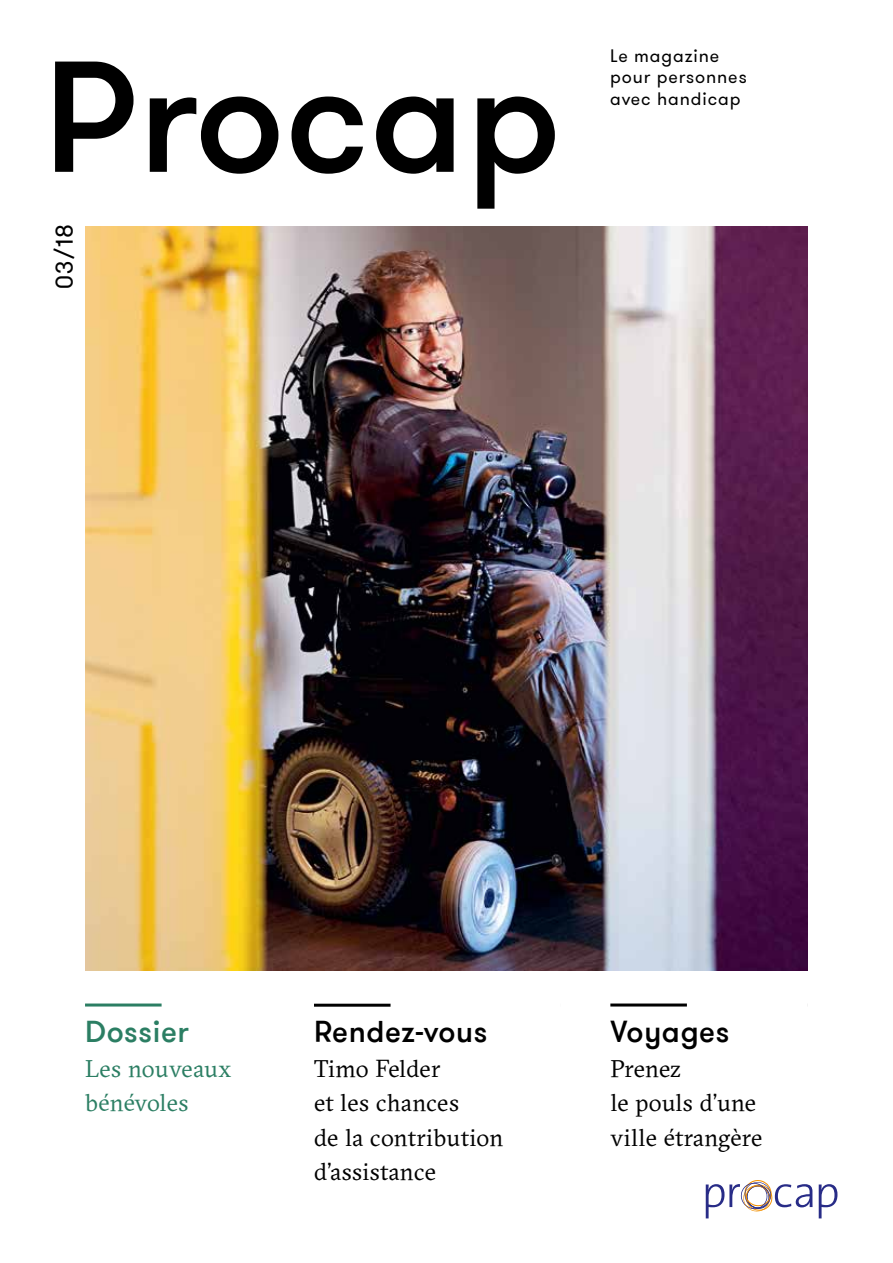
<style>
.page{position:relative;width:893px;height:1263px;background:#fff}
.page>*{position:absolute;margin:0;border:0;box-sizing:border-box;transform-origin:0 0}
.t1{font:500 157.5px "GT Walsheim Pro";letter-spacing:.005em;color:#000}
.t2{font:500 30px "GT Walsheim Pro";letter-spacing:.02em;color:#000}
.t3{font:500 30px "GT Walsheim Pro";letter-spacing:.02em;color:#2b7e63}
.t4{font:24px/34.5px "GT Sectra";letter-spacing:.015em;color:#000}
.t5{font:24px/34.5px "GT Sectra";letter-spacing:.015em;color:#2b7e63}
.t6{font:24px "GT Walsheim Pro";color:#000}
.t7{font:18px/21.8px "GT Walsheim Pro";letter-spacing:.05em;color:#000}
</style>
<div class="page">
<svg style="left:819px;top:1184px;width:18px;height:34px"></svg>
<svg style="left:706px;top:1180px;width:106px;height:38px"></svg>
<img style="left:85px;top:226px;width:723px;height:744px">
<hr style="left:85px;top:1003px;width:229px;height:3px;background:#2b7e63">
<div style="left:162px;top:1002px;width:152px;height:6px;background:#fff"></div>
<hr style="left:610px;top:1003px;width:198px;height:3px;background:#000">
<div style="left:687px;top:1002px;width:121px;height:6px;background:#fff"></div>
<hr style="left:314px;top:1004px;width:247px;height:3px;background:#000">
<div style="left:391px;top:1002px;width:170px;height:6px;background:#fff"></div>
<h1 class="t1" style="left:44px;top:18px;width:519px">Procap</h1>
<p class="t6" style="left:49px;top:289px;width:66px;rotate:-90deg">03/18</p>
<p class="t7" style="left:610px;top:45px;width:138px">Le magazine pour personnes avec handicap</p>
<p class="t3" style="left:85px;top:1013px;width:105px">Dossier</p>
<p class="t5" style="left:85px;top:1051px;width:148px">Les nouveaux bénévoles</p>
<p class="t2" style="left:314px;top:1013px;width:175px">Rendez-vous</p>
<p class="t4" style="left:314px;top:1051px;width:191px">Timo Felder<br>et les chances<br>de la contribution d’assistance</p>
<p class="t2" style="left:610px;top:1013px;width:121px">Voyages</p>
<p class="t4" style="left:610px;top:1051px;width:154px">Prenez<br>le pouls d’une ville étrangère</p>
</div>
